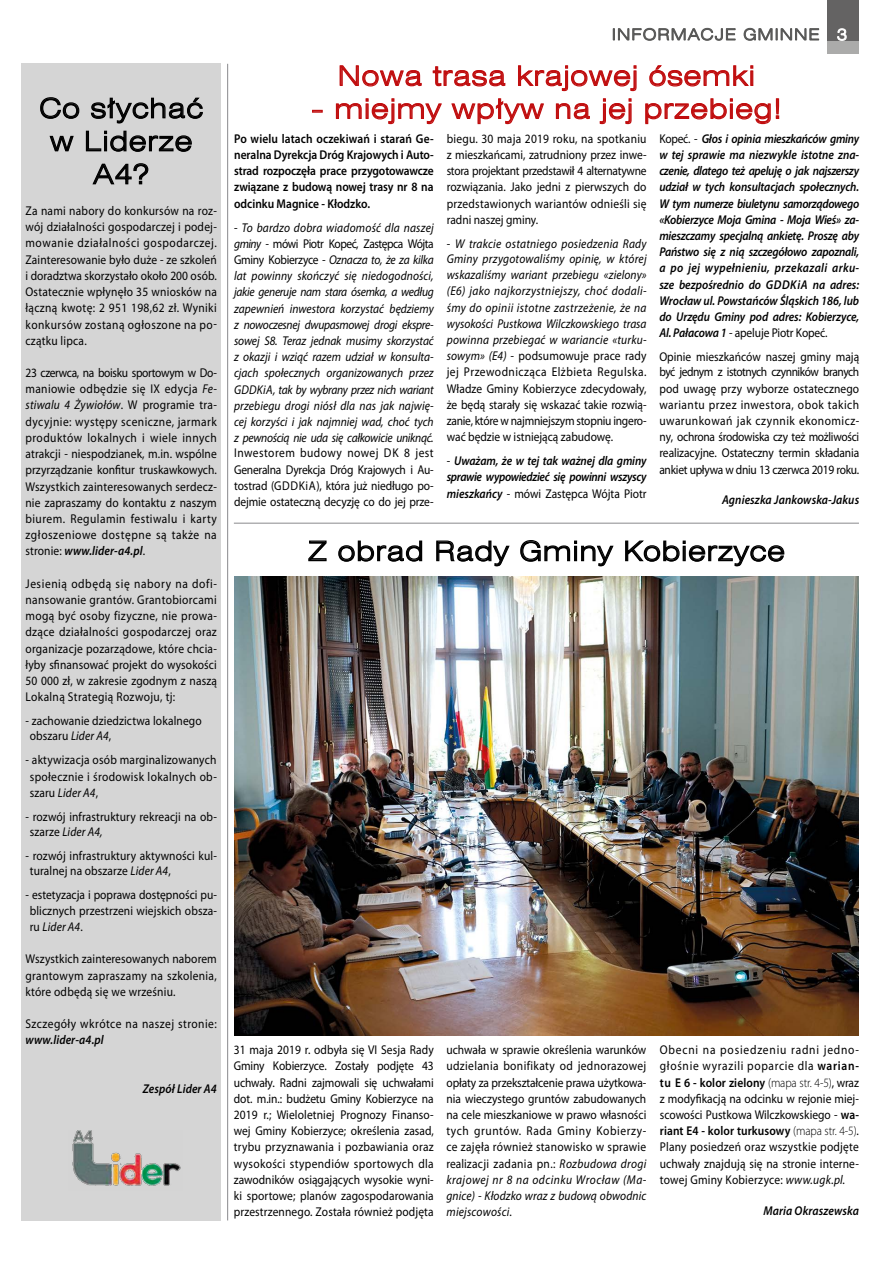
<style>
.page{position:relative;width:893px;height:1263px;background:#fff}
.page>*{position:absolute;margin:0;border:0;box-sizing:border-box;transform-origin:0 0}
.t1{font:27px "Swis 721 Lt Ex EU";letter-spacing:.04em;color:#c00d0e}
.t2{font:27px/33px "Swis 721 Lt Ex EU";letter-spacing:.04em;color:#000;text-align:center}
.t3{font:12.75px/16.2px "Myriad Pro";letter-spacing:.01em;color:#000;text-align:justify;scale:.9 1}
.t4{font:italic 12.75px/16.2px "Myriad Pro";color:#000;text-align:justify;scale:.9 1}
.t5{font:italic 600 12.75px/16.2px "Myriad Pro";letter-spacing:-.005em;color:#000;text-align:justify;scale:.9 1}
.t6{font:600 12.75px/16.2px "Myriad Pro";letter-spacing:-.01em;color:#000;text-align:justify;scale:.9 1}
.t7{font:12.75px "Myriad Pro";letter-spacing:.04em;color:#000;scale:.9 1}
.s1{font-style:italic}
.s2{font-weight:600;font-style:italic}
.s3{font-style:normal}
.s4{font-weight:400;font-style:normal}
.s5{font-weight:600}
.s6{font-weight:300}
</style>
<div class="page">
<div style="left:21px;top:63px;width:200px;height:1157px;background:#d5d5d5"></div>
<hr style="left:234px;top:523px;width:625px;height:1px;background:#969699">
<svg style="left:308px;top:540px;width:19px;height:22px"></svg>
<svg style="left:338px;top:540px;width:85px;height:22px"></svg>
<svg style="left:436px;top:540px;width:74px;height:27px"></svg>
<svg style="left:520px;top:540px;width:94px;height:27px"></svg>
<svg style="left:625px;top:540px;width:160px;height:27px"></svg>
<img style="left:234px;top:576px;width:625px;height:459px">
<svg style="left:40px;top:97px;width:40px;height:22px"></svg>
<svg style="left:90px;top:97px;width:113px;height:27px"></svg>
<svg style="left:49px;top:135px;width:25px;height:17px"></svg>
<svg style="left:85px;top:130px;width:107px;height:22px"></svg>
<svg style="left:92px;top:163px;width:57px;height:22px"></svg>
<img style="left:72px;top:1131px;width:109px;height:55px">
<svg style="left:339px;top:65px;width:83px;height:22px"></svg>
<svg style="left:432px;top:66px;width:74px;height:21px"></svg>
<svg style="left:518px;top:65px;width:119px;height:27px"></svg>
<svg style="left:649px;top:65px;width:104px;height:22px"></svg>
<div style="left:750px;top:70px;width:3px;height:16px;border:1px solid #c00d0e"></div>
<svg style="left:312px;top:110px;width:11px;height:3px"></svg>
<svg style="left:335px;top:98px;width:107px;height:27px"></svg>
<svg style="left:451px;top:98px;width:93px;height:27px"></svg>
<svg style="left:555px;top:103px;width:35px;height:17px"></svg>
<svg style="left:599px;top:98px;width:33px;height:27px"></svg>
<svg style="left:645px;top:98px;width:135px;height:27px"></svg>
<hr style="left:227px;top:64px;width:1px;height:1156px;background:#969699">
<div style="left:827px;top:40px;width:32px;height:13px;background:#ababaa"></div>
<div style="left:827px;top:0;width:32px;height:40px;background:#646363"></div>
<svg style="left:837px;top:28px;width:10px;height:13px"></svg>
<svg style="left:613px;top:27px;width:123px;height:14px"></svg>
<svg style="left:743px;top:27px;width:76px;height:14px"></svg>
<h1 class="t2" style="left:39px;top:92px;width:165px">Co słychać w Liderze<br>A4?</h1>
<p class="t3" style="left:26px;top:202px;width:214px">Za nami nabory do konkursów na roz&shy;wój działalności gospodarczej i podej&shy;mowanie działalności gospodarczej.<br>Zainteresowanie było duże - ze szkoleń i doradztwa skorzystało około 200 osób.<br>Ostatecznie wpłynęło 35 wniosków na łączną kwotę: 2 951 198,62 zł. Wyniki konkursów zostaną ogłoszone na po&shy;czątku lipca.</p>
<p class="t3" style="left:26px;top:364px;width:214px">23 czerwca, na boisku sportowym w Do&shy;maniowie odbędzie się IX edycja <span class="s1">Fe&shy;stiwalu 4 Żywiołów</span>. W programie tra&shy;dycyjnie: występy sceniczne, jarmark produktów lokalnych i wiele innych atrakcji - niespodzianek, m.in. wspólne przyrządzanie konfitur truskawkowych.<br>Wszystkich zainteresowanych serdecz&shy;nie zapraszamy do kontaktu z naszym biurem. Regulamin festiwalu i karty zgłoszeniowe dostępne są także na stronie: <span class="s2">www.lider-a4.pl</span>.</p>
<p class="t3" style="left:26px;top:575px;width:214px">Jesienią odbędą się nabory na dofi&shy;nansowanie grantów. Grantobiorcami mogą być osoby fizyczne, nie prowa&shy;dzące działalności gospodarczej oraz organizacje pozarządowe, które chcia&shy;łyby sfinansować projekt do wysokości 50 000 zł, w zakresie zgodnym z naszą Lokalną Strategią Rozwoju, tj:</p>
<p class="t3" style="left:30px;top:713px;width:193px;line-height:15.3px;text-indent:-4px">- zachowanie dziedzictwa lokalnego obszaru <span class="s1">Lider A4</span>,</p>
<p class="t3" style="left:30px;top:752px;width:209px;text-indent:-4px">- aktywizacja osób marginalizowanych społecznie i środowisk lokalnych ob&shy;szaru <span class="s1">Lider A4</span>,</p>
<p class="t3" style="left:30px;top:809px;width:209px;line-height:15.3px;text-indent:-4px">- rozwój infrastruktury rekreacji na ob&shy;szarze <span class="s1">Lider A4,</span></p>
<p class="t3" style="left:30px;top:848px;width:209px;line-height:15.3px;text-indent:-4px">- rozwój infrastruktury aktywności kul&shy;turalnej na obszarze <span class="s1">Lider A4</span>,</p>
<p class="t3" style="left:30px;top:887px;width:209px;line-height:15.8px;text-indent:-4px">- estetyzacja i poprawa dostępności pu&shy;blicznych przestrzeni wiejskich obsza&shy;ru <span class="s1">Lider A4</span>.</p>
<p class="t3" style="left:26px;top:951px;width:214px">Wszystkich zainteresowanych naborem grantowym zapraszamy na szkolenia, które odbędą się we wrześniu.</p>
<p class="t7" style="left:26px;top:1016px;width:214px">Szczegóły wkrótce na naszej stronie:</p>
<p class="t5" style="left:26px;top:1032px;width:88px">www.lider-a4.pl</p>
<p class="t5" style="left:143px;top:1080px;width:84px">Zespół Lider A4</p>
<h1 class="t1" style="left:338px;top:60px;width:418px">Nowa trasa krajowej ósemki</h1>
<h1 class="t1" style="left:311px;top:93px;width:472px">- miejmy wpływ na jej przebieg!</h1>
<p class="t6" style="left:234px;top:130px;width:223px">Po wielu latach oczekiwań i starań Ge&shy;neralna Dyrekcja Dróg Krajowych i Auto&shy;strad rozpoczęła prace przygotowawcze związane z budową nowej trasy nr 8 na odcinku Magnice - Kłodzko.</p>
<p class="t4" style="left:234px;top:219px;width:223px"><span class="s3">-</span> To bardzo dobra wiadomość dla naszej gminy - <span class="s3">mówi Piotr Kopeć, Zastępca Wójta Gminy Kobierzyce</span> - Oznacza to, że za kilka lat powinny skończyć się niedogodności, jakie generuje nam stara ósemka, a według zapewnień inwestora korzystać będziemy z nowoczesnej dwupasmowej drogi ekspre&shy;sowej S8. Teraz jednak musimy skorzystać z okazji i wziąć razem udział w konsulta&shy;cjach społecznych organizowanych przez GDDKiA, tak by wybrany przez nich wariant przebiegu drogi niósł dla nas jak najwię&shy;cej korzyści i jak najmniej wad, choć tych z pewnością nie uda się całkowicie uniknąć.</p>
<p class="t3" style="left:234px;top:445px;width:223px">Inwestorem budowy nowej DK 8 jest Generalna Dyrekcja Dróg Krajowych i Au&shy;tostrad (GDDKiA), która już niedługo po&shy;dejmie ostateczną decyzję co do jej prze-</p>
<p class="t3" style="left:447px;top:130px;width:224px">biegu. 30 maja 2019 roku, na spotkaniu z mieszkańcami, zatrudniony przez inwe&shy;stora projektant przedstawił 4 alternatywne rozwiązania. Jako jedni z pierwszych do przedstawionych wariantów odnieśli się radni naszej gminy.</p>
<p class="t4" style="left:447px;top:235px;width:224px"><span class="s3">-</span> W trakcie ostatniego posiedzenia Rady Gminy przygotowaliśmy opinię, w której wskazaliśmy wariant przebiegu «zielony» (E6) jako najkorzystniejszy, choć dodali&shy;śmy do opinii istotne zastrzeżenie, że na wysokości Pustkowa Wilczkowskiego trasa powinna przebiegać w wariancie «turku&shy;sowym» (E4) - <span class="s3">podsumowuje prace rady jej Przewodnicząca Elżbieta Regulska.<br>Władze Gminy Kobierzyce zdecydowały, że będą starały się wskazać takie rozwią&shy;zanie, które w najmniejszym stopniu ingero&shy;wać będzie w istniejącą zabudowę.</span></p>
<p class="t5" style="left:447px;top:452px;width:224px"><span class="s4">-</span> Uważam, że w tej tak ważnej dla gminy sprawie wypowiedzieć się powinni wszyscy mieszkańcy <span class="s4">- mówi Zastępca Wójta Piotr</span></p>
<p class="t5" style="left:659px;top:130px;width:224px"><span class="s4">Kopeć. -</span> Głos i opinia mieszkańców gminy w tej sprawie ma niezwykle istotne zna&shy;czenie, dlatego też apeluję o jak najszerszy udział w tych konsultacjach społecznych.<br>W tym numerze biuletynu samorządowego «Kobierzyce Moja Gmina - Moja Wieś» za&shy;mieszczamy specjalną ankietę. Proszę aby Państwo się z nią szczegółowo zapoznali, a po jej wypełnieniu, przekazali arku&shy;sze bezpośrednio do GDDKiA na adres:<br>Wrocław ul. Powstańców Śląskich 186, lub do Urzędu Gminy pod adres: Kobierzyce, Al. Pałacowa 1 <span class="s4">- apeluje Piotr Kopeć.</span></p>
<p class="t3" style="left:659px;top:349px;width:224px">Opinie mieszkańców naszej gminy mają być jednym z istotnych czynników branych pod uwagę przy wyborze ostatecznego wariantu przez inwestora, obok takich uwarunkowań jak czynnik ekonomicz&shy;ny, ochrona środowiska czy też możliwości realizacyjne. Ostateczny termin składania ankiet upływa w dniu 13 czerwca 2019 roku.</p>
<p class="t5" style="left:722px;top:491px;width:154px">Agnieszka Jankowska-Jakus</p>
<h1 class="t2" style="left:308px;top:535px;width:478px">Z obrad Rady Gminy Kobierzyce</h1>
<p class="t3" style="left:234px;top:1042px;width:224px">31 maja 2019 r. odbyła się VI Sesja Rady Gminy Kobierzyce. Zostały podjęte 43 uchwały. Radni zajmowali się uchwałami dot. m.in.: budżetu Gminy Kobierzyce na 2019 r.; Wieloletniej Prognozy Finanso&shy;wej Gminy Kobierzyce; określenia zasad, trybu przyznawania i pozbawiania oraz wysokości stypendiów sportowych dla zawodników osiągających wysokie wyni&shy;ki sportowe; planów zagospodarowania przestrzennego. Została również podjęta</p>
<p class="t3" style="left:446px;top:1042px;width:224px">uchwała w sprawie określenia warunków udzielania bonifikaty od jednorazowej opłaty za przekształcenie prawa użytkowa&shy;nia wieczystego gruntów zabudowanych na cele mieszkaniowe w prawo własności tych gruntów. Rada Gminy Kobierzy&shy;ce zajęła również stanowisko w sprawie realizacji zadania pn.: <span class="s1">Rozbudowa drogi krajowej nr 8 na odcinku Wrocław (Ma&shy;gnice) - Kłodzko wraz z budową obwodnic miejscowości.</span></p>
<p class="t3" style="left:660px;top:1042px;width:223px">Obecni na posiedzeniu radni jedno&shy;głośnie wyrazili poparcie dla <span class="s5">warian&shy;tu E 6 - kolor zielony</span> <span class="s6">(mapa str. 4-5)</span>, wraz z modyfikacją na odcinku w rejonie miej&shy;scowości Pustkowa Wilczkowskiego - <span class="s5">wa&shy;riant E4 - kolor turkusowy</span> <span class="s6">(mapa str. 4-5)</span>.<br>Plany posiedzeń oraz wszystkie podjęte uchwały znajdują się na stronie interne&shy;towej Gminy Kobierzyce: <span class="s1">www.ugk.pl.</span></p>
<p class="t5" style="left:763px;top:1203px;width:108px">Maria Okraszewska</p>
</div>
